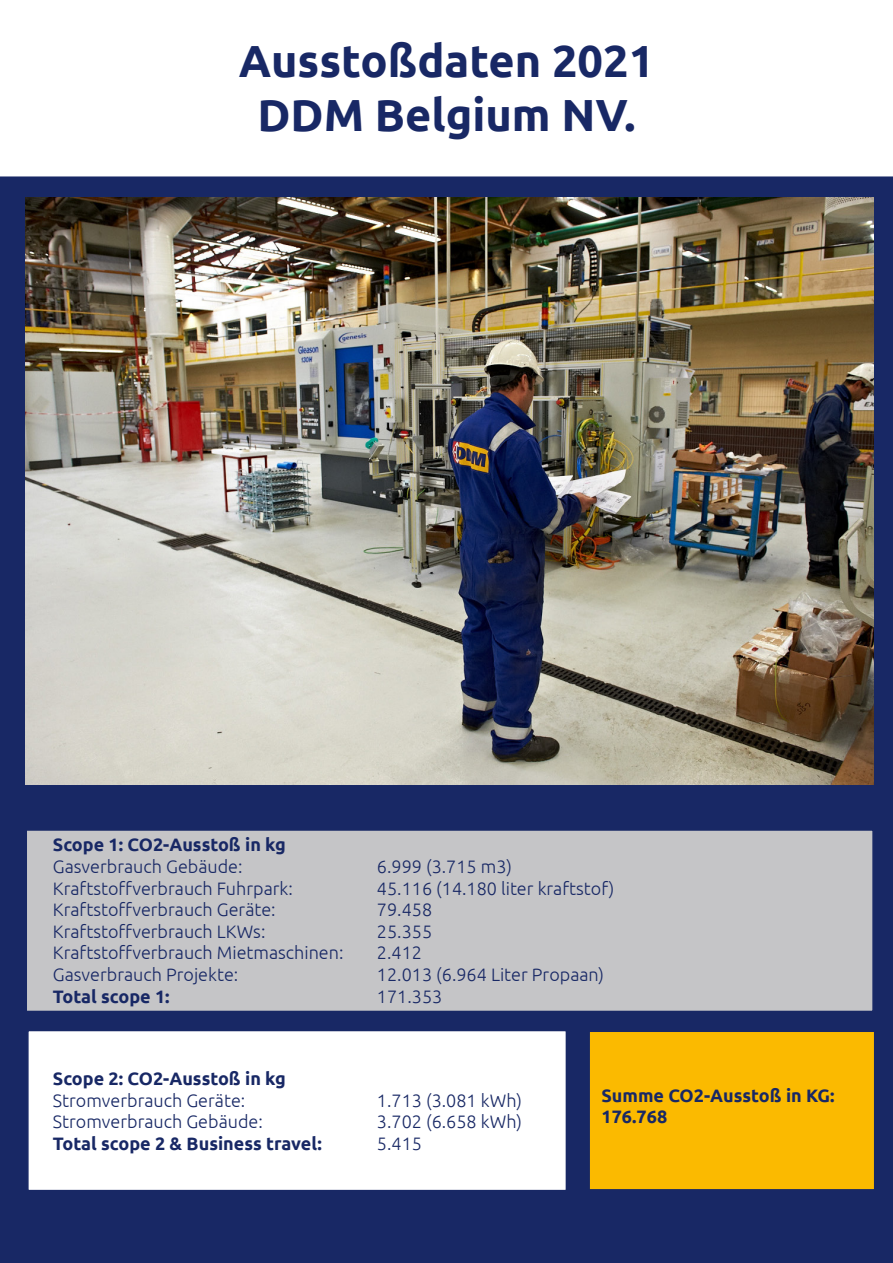
<style>
.page{position:relative;width:893px;height:1263px;background:#fff}
.page>*{position:absolute;margin:0;border:0;box-sizing:border-box;transform-origin:0 0}
.t1{font:700 45px/54px "Ubuntu";color:#182865;text-align:center}
.t2{font:300 18px "Ubuntu";color:#182865}
.t3{font:700 18px/21.6px "Ubuntu";color:#182865}
</style>
<div class="page">
<div style="left:1px;top:177px;width:891px;height:1085px;background:#182865"></div>
<div style="left:27px;top:1030px;width:540px;height:161px;background:#fff;border:2px solid #182865"></div>
<div style="left:588px;top:1030px;width:287px;height:160px;background:#fbba00;border:2px solid #182865"></div>
<div style="left:26px;top:829px;width:848px;height:183px;background:#c5c5c7;border:2px solid #182865"></div>
<img style="left:26px;top:198px;width:848px;height:586px">
<h1 class="t1" style="left:239px;top:34px;width:417px">Ausstoßdaten 2021<br>DDM Belgium NV.</h1>
<p class="t3" style="left:53px;top:834px;width:234px">Scope 1: CO2-Ausstoß in kg</p>
<p class="t2" style="left:53px;top:856px;width:191px">Gasverbrauch Gebäude:</p>
<p class="t2" style="left:377px;top:856px;width:137px">6.999 (3.715 m3)</p>
<p class="t2" style="left:53px;top:877px;width:241px">Kraftstoffverbrauch Fuhrpark:</p>
<p class="t2" style="left:377px;top:877px;width:239px">45.116 (14.180 liter kraftstof)</p>
<p class="t2" style="left:53px;top:899px;width:224px">Kraftstoffverbrauch Geräte:</p>
<p class="t2" style="left:377px;top:899px;width:57px">79.458</p>
<p class="t2" style="left:53px;top:920px;width:214px">Kraftstoffverbrauch LKWs:</p>
<p class="t2" style="left:377px;top:920px;width:57px">25.355</p>
<p class="t2" style="left:53px;top:942px;width:292px">Kraftstoffverbrauch Mietmaschinen:</p>
<p class="t2" style="left:377px;top:942px;width:47px">2.412</p>
<p class="t2" style="left:53px;top:964px;width:187px">Gasverbrauch Projekte:</p>
<p class="t2" style="left:377px;top:964px;width:229px">12.013 (6.964 Liter Propaan)</p>
<p class="t3" style="left:53px;top:985px;width:118px">Total scope 1:</p>
<p class="t2" style="left:377px;top:985px;width:67px">171.353</p>
<p class="t3" style="left:53px;top:1068px;width:234px">Scope 2: CO2-Ausstoß in kg</p>
<p class="t2" style="left:53px;top:1089px;width:194px">Stromverbrauch Geräte:</p>
<p class="t2" style="left:377px;top:1089px;width:146px">1.713 (3.081 kWh)</p>
<p class="t2" style="left:53px;top:1111px;width:211px">Stromverbrauch Gebäude:</p>
<p class="t2" style="left:377px;top:1111px;width:146px">3.702 (6.658 kWh)</p>
<p class="t3" style="left:53px;top:1132px;width:270px">Total scope 2 &amp; Business travel:</p>
<p class="t2" style="left:377px;top:1133px;width:47px">5.415</p>
<p class="t3" style="left:601px;top:1084px;width:235px">Summe CO2-Ausstoß in KG:<br>176.768</p>
</div>
